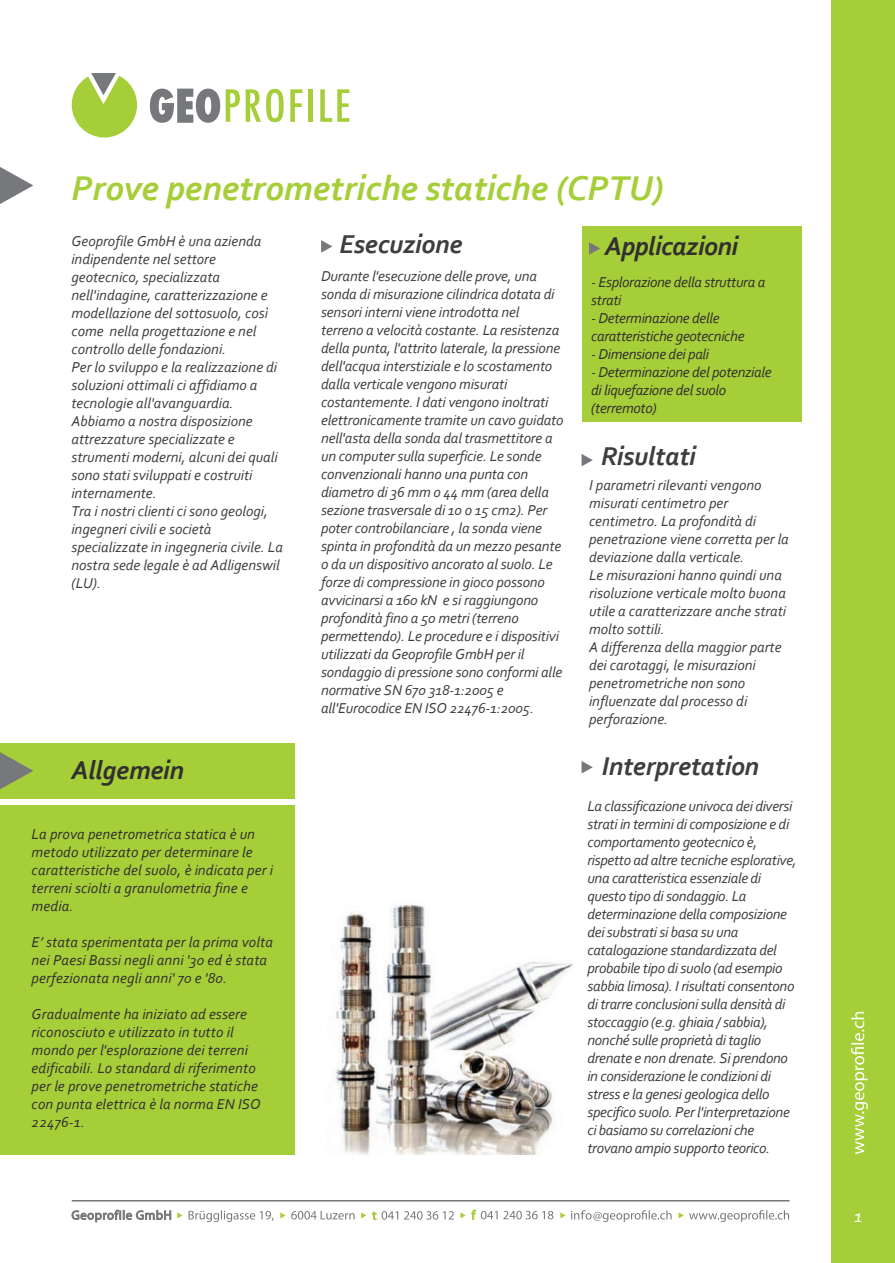
<style>
.page{position:relative;width:895px;height:1263px;background:#fff}
.page>*{position:absolute;margin:0;border:0;box-sizing:border-box;transform-origin:0 0}
.t1{font:italic 700 36px "Corbel";color:#a6ce39}
.t2{font:italic 700 27px "Corbel";letter-spacing:-.01em;color:#3e3e3f}
.t3{font:italic 700 27px "Corbel";letter-spacing:-.02em;color:#312f30}
.t4{font:italic 18px "Corbel";color:#fff}
.t5{font:italic 15px/18px "Corbel";letter-spacing:-.01em;color:#3e3e3f}
.t6{font:italic 15px/18px "Corbel";letter-spacing:.01em;color:#312f30}
.t7{font:italic 15px/18px "Corbel";letter-spacing:-.02em;color:#312f30}
</style>
<div class="page">
<div style="left:582px;top:226px;width:220px;height:196px;background:#a6ce39"></div>
<div style="left:0;top:743px;width:294px;height:55px;background:#a6ce39"></div>
<div style="left:0;top:805px;width:294px;height:349px;background:#a6ce39"></div>
<svg style="left:589px;top:242px;width:11px;height:13px"></svg>
<svg style="left:581px;top:454px;width:12px;height:12px"></svg>
<svg style="left:581px;top:761px;width:12px;height:12px"></svg>
<hr style="left:72px;top:1200px;width:717px;height:1px;background:#76787b">
<svg style="left:321px;top:240px;width:11px;height:13px"></svg>
<div style="left:831px;top:0;width:64px;height:1263px;background:#a6ce39"></div>
<svg style="left:851px;top:1012px;width:17px;height:142px"></svg>
<svg style="left:189px;top:1210px;width:85px;height:12px"></svg>
<svg style="left:72px;top:1210px;width:99px;height:12px"></svg>
<svg style="left:372px;top:1211px;width:82px;height:9px"></svg>
<svg style="left:177px;top:1212px;width:6px;height:6px"></svg>
<svg style="left:280px;top:1211px;width:75px;height:8px"></svg>
<svg style="left:361px;top:1212px;width:5px;height:6px"></svg>
<svg style="left:460px;top:1209px;width:93px;height:11px"></svg>
<svg style="left:560px;top:1210px;width:112px;height:12px"></svg>
<svg style="left:678px;top:1210px;width:111px;height:12px"></svg>
<img style="left:335px;top:904px;width:237px;height:251px">
<svg style="left:150px;top:89px;width:70px;height:34px"></svg>
<svg style="left:226px;top:89px;width:14px;height:33px"></svg>
<svg style="left:246px;top:89px;width:38px;height:33px"></svg>
<svg style="left:290px;top:89px;width:12px;height:33px"></svg>
<div style="left:308px;top:89px;width:5px;height:33px;background:#a6ce39"></div>
<svg style="left:320px;top:89px;width:29px;height:33px"></svg>
<svg style="left:72px;top:73px;width:65px;height:65px"></svg>
<svg style="left:0;top:167px;width:33px;height:37px"></svg>
<svg style="left:0;top:752px;width:33px;height:38px"></svg>
<h1 class="t1" style="left:71px;top:165px;width:594px">Prove penetrometriche statiche (CPTU)</h1>
<p class="t5" style="left:71px;top:231px;width:213px">Geoprofile GmbH è una azienda indipendente nel settore geotecnico, specializzata nell'indagine, caratterizzazione e modellazione del sottosuolo, così come nella progettazione e nel controllo delle fondazioni.<br>Per lo sviluppo e la realizzazione di soluzioni ottimali ci affidiamo a tecnologie all'avanguardia.<br>Abbiamo a nostra disposizione attrezzature specializzate e strumenti moderni, alcuni dei quali sono stati sviluppati e costruiti internamente.<br>Tra i nostri clienti ci sono geologi, ingegneri civili e società specializzate in ingegneria civile. La nostra sede legale è ad Adligenswil (LU).</p>
<h2 class="t2" style="left:339px;top:227px;width:124px">Esecuzione</h2>
<p class="t5" style="left:321px;top:267px;width:244px">Durante l'esecuzione delle prove, una sonda di misurazione cilindrica dotata di sensori interni viene introdotta nel terreno a velocità costante. La resistenza della punta, l'attrito laterale, la pressione dell'acqua interstiziale e lo scostamento dalla verticale vengono misurati costantemente. I dati vengono inoltrati elettronicamente tramite un cavo guidato nell'asta della sonda dal trasmettitore a un computer sulla superficie. Le sonde convenzionali hanno una punta con diametro di 36 mm o 44 mm (area della sezione trasversale di 10 o 15 cm2). Per poter controbilanciare , la sonda viene spinta in profondità da un mezzo pesante o da un dispositivo ancorato al suolo. Le forze di compressione in gioco possono avvicinarsi a 160 kN e si raggiungono profondità fino a 50 metri (terreno permettendo). Le procedure e i dispositivi utilizzati da Geoprofile GmbH per il sondaggio di pressione sono conformi alle normative SN 670 318-1:2005 e all'Eurocodice EN ISO 22476-1:2005.</p>
<h2 class="t3" style="left:605px;top:229px;width:135px">Applicazioni</h2>
<p class="t7" style="left:591px;top:273px;width:176px">- Esplorazione della struttura a strati</p>
<p class="t7" style="left:591px;top:309px;width:155px">- Determinazione delle caratteristiche geotecniche</p>
<p class="t7" style="left:591px;top:345px;width:119px">- Dimensione dei pali</p>
<p class="t7" style="left:591px;top:363px;width:182px">- Determinazione del potenziale di liquefazione del suolo (terremoto)</p>
<h2 class="t2" style="left:601px;top:440px;width:96px">Risultati</h2>
<p class="t5" style="left:589px;top:475px;width:201px">I parametri rilevanti vengono misurati centimetro per centimetro. La profondità di penetrazione viene corretta per la deviazione dalla verticale.<br>Le misurazioni hanno quindi una risoluzione verticale molto buona utile a caratterizzare anche strati molto sottili.<br>A differenza della maggior parte dei carotaggi, le misurazioni penetrometriche non sono influenzate dal processo di perforazione.</p>
<h2 class="t2" style="left:602px;top:749px;width:159px">Interpretation</h2>
<p class="t5" style="left:587px;top:796px;width:211px">La classificazione univoca dei diversi strati in termini di composizione e di comportamento geotecnico è, rispetto ad altre tecniche esplorative, una caratteristica essenziale di questo tipo di sondaggio. La determinazione della composizione dei substrati si basa su una catalogazione standardizzata del probabile tipo di suolo (ad esempio sabbia limosa). I risultati consentono di trarre conclusioni sulla densità di stoccaggio (e.g. ghiaia / sabbia), nonché sulle proprietà di taglio drenate e non drenate. Si prendono in considerazione le condizioni di stress e la genesi geologica dello specifico suolo. Per l'interpretazione ci basiamo su correlazioni che trovano ampio supporto teorico.</p>
<h2 class="t3" style="left:71px;top:753px;width:114px">Allgemein</h2>
<p class="t6" style="left:32px;top:824px;width:243px">La prova penetrometrica statica è un metodo utilizzato per determinare le caratteristiche del suolo, è indicata per i terreni sciolti a granulometria fine e media.</p>
<p class="t6" style="left:32px;top:932px;width:243px">E’ stata sperimentata per la prima volta nei Paesi Bassi negli anni '30 ed è stata perfezionata negli anni' 70 e '80.</p>
<p class="t6" style="left:32px;top:1004px;width:231px">Gradualmente ha iniziato ad essere riconosciuto e utilizzato in tutto il mondo per l'esplorazione dei terreni edificabili. Lo standard di riferimento per le prove penetrometriche statiche con punta elettrica è la norma EN ISO 22476-1.</p>
<p class="t4" style="left:854px;top:1205px;width:10px">1</p>
</div>
